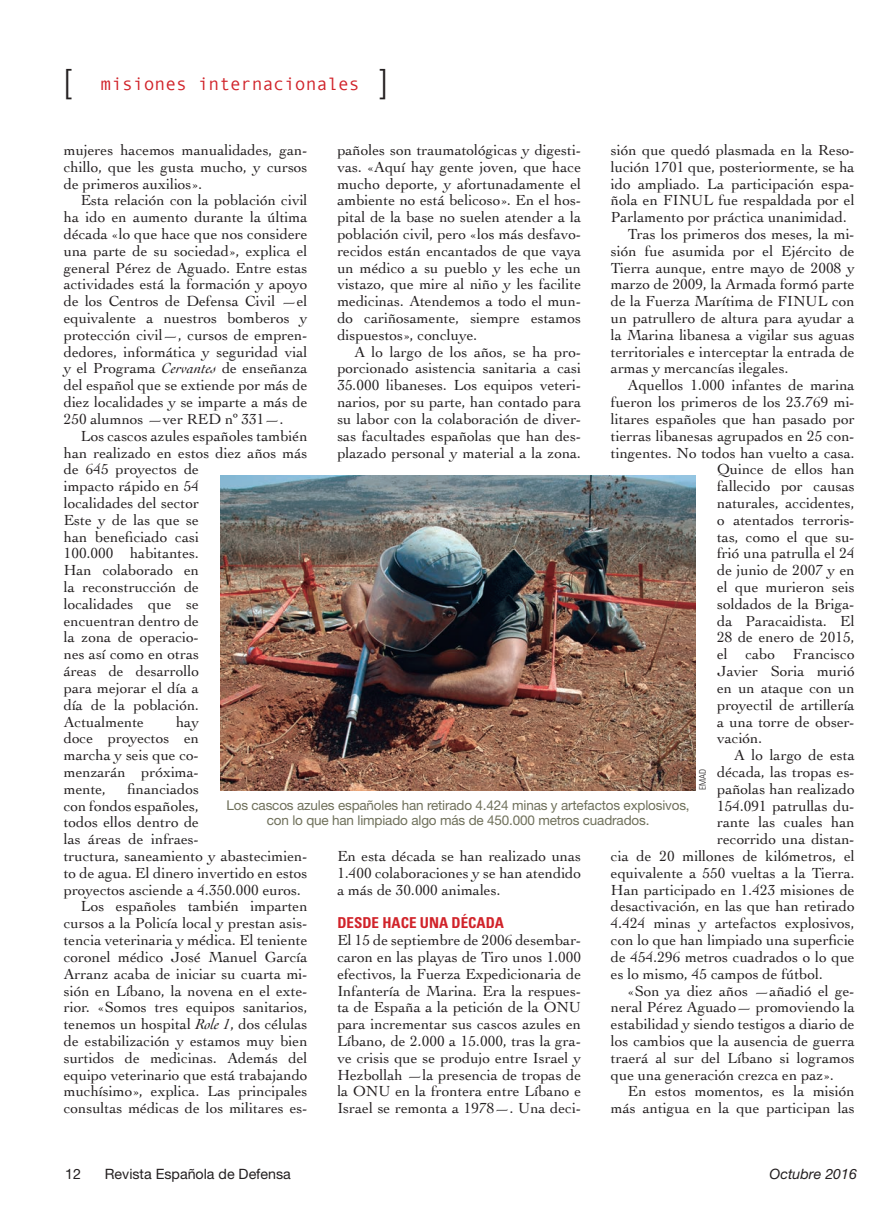
<style>
.page{position:relative;width:893px;height:1217px;background:#fff}
.page>*{position:absolute;margin:0;border:0;box-sizing:border-box;transform-origin:0 0}
.t1{font:300 33px "Helvetica Neue";color:#231f20}
.t2{font:18px "Monotypecom";color:#d1232a}
.t3{font:15.3px/16.8px "Cochin";color:#231f20;text-align:justify}
.t4{font:700 condensed 15px "Univers";color:#d1232a}
.t5{font:14.25px "Helvetica Neue";color:#231f20}
.t6{font:italic 14.25px "Helvetica Neue";color:#231f20}
.t7{font:13.5px/15.8px "Helvetica Neue";letter-spacing:-.01em;color:#6f705a;text-align:center}
.t8{font:300 condensed 9px "Univers";color:#231f20}
.s1{font-family:"Helvetica Neue";font-weight:300;font-size:33px;color:#231f20}
.s2{font-style:italic}
</style>
<div class="page">
<img style="left:220px;top:475px;width:476px;height:315px">
<h1 class="t1" style="left:64px;top:61px;width:9px">[</h1>
<p class="t2" style="left:101px;top:74px;width:289px">misiones internacionales <span class="s1">]</span></p>
<p class="t3" style="left:337px;top:141px;width:245px">pañoles son traumatológicas y digesti&shy;vas. «Aquí hay gente joven, que hace mucho deporte, y afortunadamente el ambiente no está belicoso». En el hos&shy;pital de la base no suelen atender a la población civil, pero «los más desfavo&shy;recidos están encantados de que vaya un médico a su pueblo y les eche un vistazo, que mire al niño y les facilite medicinas. Atendemos a todo el mun&shy;do cariñosamente, siempre estamos dispuestos», concluye.</p>
<p class="t3" style="left:337px;top:342px;width:245px;text-indent:17px">A lo largo de los años, se ha pro&shy;porcionado asistencia sanitaria a casi 35.000 libaneses. Los equipos veteri&shy;narios, por su parte, han contado para su labor con la colaboración de diver&shy;sas facultades españolas que han des&shy;plazado personal y material a la zona.</p>
<p class="t3" style="left:611px;top:141px;width:245px">sión que quedó plasmada en la Reso-</p>
<p class="t3" style="left:611px;top:158px;width:245px">lución 1701 que, posteriormente, se ha</p>
<p class="t3" style="left:611px;top:174px;width:245px">ido ampliado. La participación espa-</p>
<p class="t3" style="left:611px;top:191px;width:245px">ñola en FINUL fue respaldada por el</p>
<p class="t3" style="left:611px;top:208px;width:238px">Parlamento por práctica unanimidad.</p>
<p class="t3" style="left:628px;top:225px;width:228px">Tras los primeros dos meses, la mi-</p>
<p class="t3" style="left:611px;top:242px;width:245px">sión fue asumida por el Ejército de</p>
<p class="t3" style="left:611px;top:258px;width:245px">Tierra aunque, entre mayo de 2008 y</p>
<p class="t3" style="left:611px;top:275px;width:245px">marzo de 2009, la Armada formó parte</p>
<p class="t3" style="left:611px;top:292px;width:245px">de la Fuerza Marítima de FINUL con</p>
<p class="t3" style="left:611px;top:309px;width:245px">un patrullero de altura para ayudar a</p>
<p class="t3" style="left:611px;top:326px;width:245px">la Marina libanesa a vigilar sus aguas</p>
<p class="t3" style="left:611px;top:342px;width:245px">territoriales e interceptar la entrada de</p>
<p class="t3" style="left:611px;top:359px;width:179px">armas y mercancías ilegales.</p>
<p class="t3" style="left:628px;top:376px;width:228px">Aquellos 1.000 infantes de marina</p>
<p class="t3" style="left:611px;top:393px;width:245px">fueron los primeros de los 23.769 mi-</p>
<p class="t3" style="left:611px;top:410px;width:245px">litares españoles que han pasado por</p>
<p class="t3" style="left:611px;top:426px;width:245px">tierras libanesas agrupados en 25 con-</p>
<p class="t3" style="left:611px;top:443px;width:245px">tingentes. No todos han vuelto a casa.</p>
<p class="t3" style="left:717px;top:460px;width:139px">Quince de ellos han</p>
<p class="t3" style="left:717px;top:477px;width:139px">fallecido por causas</p>
<p class="t3" style="left:717px;top:494px;width:139px">naturales, accidentes,</p>
<p class="t3" style="left:717px;top:510px;width:139px">o atentados terroris-</p>
<p class="t3" style="left:717px;top:527px;width:139px">tas, como el que su-</p>
<p class="t3" style="left:717px;top:544px;width:139px">frió una patrulla el 24</p>
<p class="t3" style="left:717px;top:561px;width:139px">de junio de 2007 y en</p>
<p class="t3" style="left:717px;top:578px;width:139px">el que murieron seis</p>
<p class="t3" style="left:717px;top:594px;width:139px">soldados de la Briga-</p>
<p class="t3" style="left:717px;top:611px;width:139px">da Paracaidista. El</p>
<p class="t3" style="left:717px;top:628px;width:139px">28 de enero de 2015,</p>
<p class="t3" style="left:717px;top:645px;width:139px">el cabo Francisco</p>
<p class="t3" style="left:717px;top:662px;width:139px">Javier Soria murió</p>
<p class="t3" style="left:717px;top:678px;width:139px">en un ataque con un</p>
<p class="t3" style="left:717px;top:695px;width:139px">proyectil de artillería</p>
<p class="t3" style="left:717px;top:712px;width:139px">a una torre de obser-</p>
<p class="t3" style="left:717px;top:729px;width:47px">vación.</p>
<p class="t3" style="left:734px;top:746px;width:122px">A lo largo de esta</p>
<p class="t3" style="left:717px;top:762px;width:139px">década, las tropas es-</p>
<p class="t3" style="left:717px;top:779px;width:139px">pañolas han realizado</p>
<p class="t3" style="left:717px;top:796px;width:139px">154.091 patrullas du-</p>
<p class="t3" style="left:717px;top:813px;width:139px">rante las cuales han</p>
<p class="t3" style="left:717px;top:830px;width:139px">recorrido una distan-</p>
<p class="t3" style="left:611px;top:846px;width:245px">cia de 20 millones de kilómetros, el</p>
<p class="t3" style="left:611px;top:863px;width:245px">equivalente a 550 vueltas a la Tierra.</p>
<p class="t3" style="left:611px;top:880px;width:245px">Han participado en 1.423 misiones de</p>
<p class="t3" style="left:611px;top:897px;width:245px">desactivación, en las que han retirado</p>
<p class="t3" style="left:611px;top:914px;width:245px">4.424 minas y artefactos explosivos,</p>
<p class="t3" style="left:611px;top:930px;width:245px">con lo que han limpiado una superficie</p>
<p class="t3" style="left:611px;top:947px;width:245px">de 454.296 metros cuadrados o lo que</p>
<p class="t3" style="left:611px;top:964px;width:213px">es lo mismo, 45 campos de fútbol.</p>
<p class="t3" style="left:628px;top:981px;width:228px">«Son ya diez años —añadió el ge-</p>
<p class="t3" style="left:611px;top:998px;width:245px">neral Pérez Aguado— promoviendo la</p>
<p class="t3" style="left:611px;top:1014px;width:245px">estabilidad y siendo testigos a diario de</p>
<p class="t3" style="left:611px;top:1031px;width:245px">los cambios que la ausencia de guerra</p>
<p class="t3" style="left:611px;top:1048px;width:245px">traerá al sur del Líbano si logramos</p>
<p class="t3" style="left:611px;top:1065px;width:224px">que una generación crezca en paz».</p>
<p class="t3" style="left:628px;top:1082px;width:228px">En estos momentos, es la misión</p>
<p class="t3" style="left:611px;top:1098px;width:245px">más antigua en la que participan las</p>
<p class="t3" style="left:64px;top:141px;width:245px">mujeres hacemos manualidades, gan&shy;chillo, que les gusta mucho, y cursos de primeros auxilios».</p>
<p class="t3" style="left:64px;top:191px;width:245px;text-indent:17px">Esta relación con la población civil ha ido en aumento durante la última década «lo que hace que nos considere una parte de su sociedad», explica el general Pérez de Aguado. Entre estas actividades está la formación y apoyo de los Centros de Defensa Civil —el equivalente a nuestros bomberos y protección civil—, cursos de empren&shy;dedores, informática y seguridad vial y el Programa <span class="s2">Cervantes</span> de enseñanza del español que se extiende por más de diez localidades y se imparte a más de 250 alumnos —ver RED nº 331—.</p>
<p class="t3" style="left:64px;top:426px;width:245px;text-align:left;text-indent:17px">Los cascos azules españoles también han realizado en estos diez años más de 645 proyectos de<br>impacto rápido en 54<br>localidades del sector<br>Este y de las que se<br>han beneficiado casi<br>100.000 habitantes.<br>Han colaborado en<br>la reconstrucción de<br>localidades que se<br>encuentran dentro de<br>la zona de operacio-<br>nes así como en otras<br>áreas de desarrollo<br>para mejorar el día a<br>día de la población.<br>Actualmente</p>
<p class="t3" style="left:64px;top:712px;width:137px;text-indent:112px">hay doce proyectos en marcha y seis que co&shy;menzarán próxima&shy;mente,</p>
<p class="t8" style="left:697px;top:790px;width:22px;rotate:-90deg">EMAD</p>
<p class="t3" style="left:127px;top:779px;width:73px">financiados</p>
<p class="t3" style="left:64px;top:796px;width:137px">con fondos españoles,</p>
<p class="t3" style="left:64px;top:813px;width:137px">todos ellos dentro de</p>
<p class="t3" style="left:64px;top:830px;width:137px">las áreas de infraes-</p>
<p class="t3" style="left:64px;top:846px;width:245px">tructura, saneamiento y abastecimien-</p>
<p class="t3" style="left:64px;top:863px;width:245px">to de agua. El dinero invertido en estos</p>
<p class="t3" style="left:64px;top:880px;width:239px">proyectos asciende a 4.350.000 euros.</p>
<p class="t3" style="left:81px;top:897px;width:228px">Los españoles también imparten</p>
<p class="t3" style="left:64px;top:914px;width:245px">cursos a la Policía local y prestan asis-</p>
<p class="t3" style="left:64px;top:930px;width:245px">tencia veterinaria y médica. El teniente</p>
<p class="t3" style="left:64px;top:947px;width:245px">coronel médico José Manuel García</p>
<p class="t3" style="left:64px;top:964px;width:245px">Arranz acaba de iniciar su cuarta mi-</p>
<p class="t3" style="left:64px;top:981px;width:245px">sión en Líbano, la novena en el exte-</p>
<p class="t3" style="left:64px;top:998px;width:245px">rior. «Somos tres equipos sanitarios,</p>
<p class="t3" style="left:64px;top:1014px;width:245px">tenemos un hospital <span class="s2">Role 1</span>, dos células</p>
<p class="t3" style="left:64px;top:1031px;width:245px">de estabilización y estamos muy bien</p>
<p class="t3" style="left:64px;top:1048px;width:245px">surtidos de medicinas. Además del</p>
<p class="t3" style="left:64px;top:1065px;width:245px">equipo veterinario que está trabajando</p>
<p class="t3" style="left:64px;top:1082px;width:245px">muchísimo», explica. Las principales</p>
<p class="t3" style="left:64px;top:1098px;width:245px">consultas médicas de los militares es-</p>
<p class="t7" style="left:226px;top:796px;width:465px">Los cascos azules españoles han retirado 4.424 minas y artefactos explosivos, con lo que han limpiado algo más de 450.000 metros cuadrados.</p>
<p class="t3" style="left:337px;top:846px;width:245px">En esta década se han realizado unas 1.400 colaboraciones y se han atendido a más de 30.000 animales.</p>
<p class="t4" style="left:337px;top:913px;width:168px">DESDE HACE UNA DÉCADA</p>
<p class="t3" style="left:337px;top:930px;width:245px">El 15 de septiembre de 2006 desembar&shy;caron en las playas de Tiro unos 1.000 efectivos, la Fuerza Expedicionaria de Infantería de Marina. Era la respues&shy;ta de España a la petición de la ONU para incrementar sus cascos azules en Líbano, de 2.000 a 15.000, tras la gra&shy;ve crisis que se produjo entre Israel y Hezbollah —la presencia de tropas de la ONU en la frontera entre Líbano e Israel se remonta a 1978—. Una deci-</p>
<p class="t5" style="left:65px;top:1164px;width:17px">12</p>
<p class="t5" style="left:105px;top:1164px;width:188px">Revista Española de Defensa</p>
<p class="t6" style="left:770px;top:1164px;width:89px">Octubre 2016</p>
</div>
